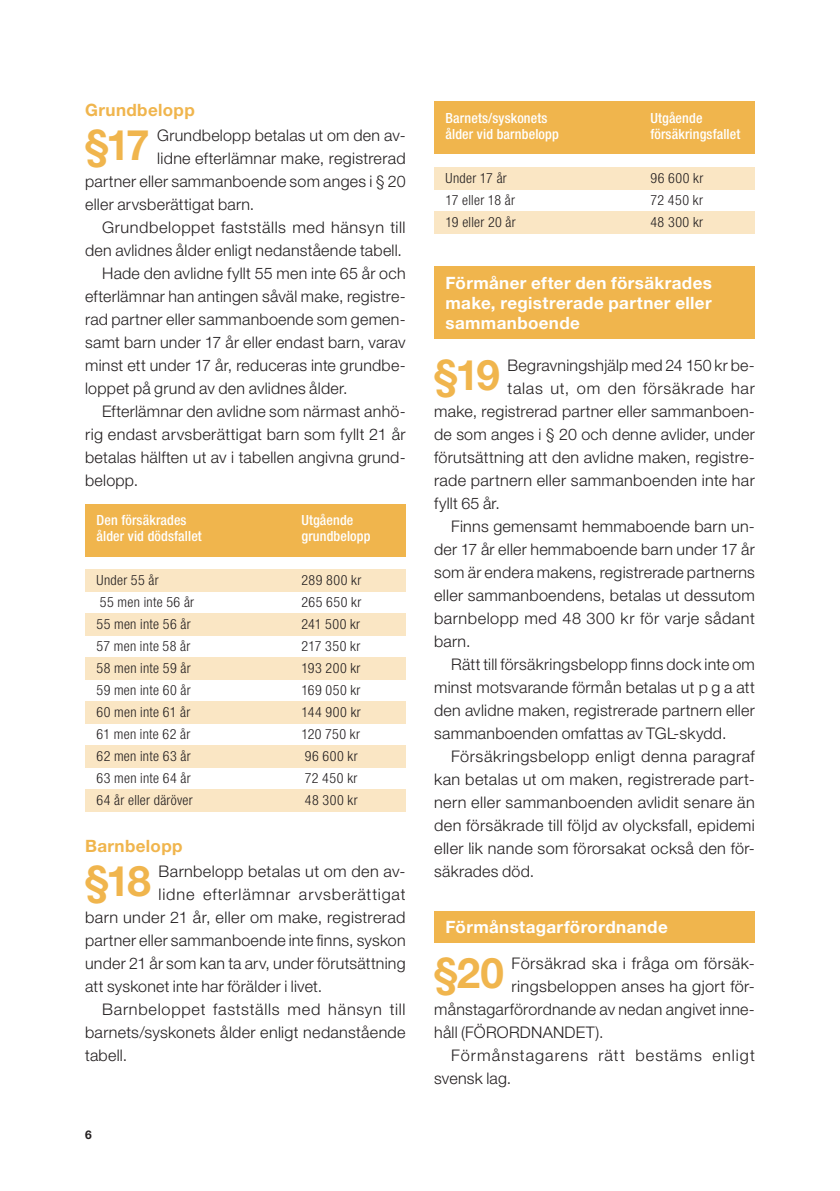
<style>
.page{position:relative;width:840px;height:1191px;background:#fff}
.page>*{position:absolute;margin:0;border:0;box-sizing:border-box;transform-origin:0 0}
.Brödtext_med_anfan{font:700 42.2px "Helvetica Neue LT Std";letter-spacing:-.055em;color:#f0b54d}
.Rubrik_på_färgplat{font:700 17px/20px "Helvetica Neue LT Std";letter-spacing:.02em;color:#fff;text-align:justify}
.Rubrik_3{font:700 17px "Helvetica Neue LT Std";letter-spacing:.02em;color:#f0b54d}
.Brödtext_med_indra{font:300 16px/23px "Helvetica Neue LT Std";letter-spacing:.02em;color:#231f20;text-align:justify}
.Brödtext_med_anfan-2{font:300 16px "Helvetica Neue LT Std";letter-spacing:.02em;color:#231f20}
.Brödtext_med_indra-2{font:300 16px/23px "Helvetica Neue LT Std";letter-spacing:.06em;color:#231f20}
.Brödtext_med_anfan-3{font:300 16px "Helvetica Neue LT Std";letter-spacing:.05em;color:#231f20}
.Brödtext_med_anfan-4{font:300 16px "Helvetica Neue LT Std";letter-spacing:.045em;color:#231f20}
.Tabelltext_med_ind{font:300 condensed 14px "Helvetica Neue LT Std";letter-spacing:.025em;color:#231f20}
.Tabellrubrik_i_spa{font:500 condensed 14px "Helvetica Neue LT Std";letter-spacing:.01em;color:#fff}
.t1{font:700 12px "Helvetica Neue LT Std";color:#231f20}
</style>
<div class="page">
<div style="left:85px;top:504px;width:320px;height:36px;background:#f0b54d"></div>
<div style="left:85px;top:520px;width:320px;height:36px;background:#f0b54d"></div>
<div style="left:85px;top:569px;width:320px;height:23px;background:#fae6c4"></div>
<div style="left:85px;top:613px;width:320px;height:23px;background:#fae6c4"></div>
<div style="left:85px;top:657px;width:320px;height:23px;background:#fae6c4"></div>
<div style="left:85px;top:701px;width:320px;height:23px;background:#fae6c4"></div>
<div style="left:85px;top:745px;width:320px;height:23px;background:#fae6c4"></div>
<div style="left:85px;top:789px;width:320px;height:23px;background:#fae6c4"></div>
<div style="left:434px;top:101px;width:320px;height:37px;background:#f0b54d"></div>
<div style="left:434px;top:117px;width:320px;height:37px;background:#f0b54d"></div>
<div style="left:434px;top:167px;width:320px;height:22px;background:#fae6c4"></div>
<div style="left:434px;top:211px;width:320px;height:22px;background:#fae6c4"></div>
<div style="left:434px;top:267px;width:320px;height:72px;background:#f0b54d"></div>
<div style="left:434px;top:911px;width:320px;height:32px;background:#f0b54d"></div>
<p class="Rubrik_3" style="left:85px;top:99px;width:111px">Grundbelopp</p>
<p class="Brödtext_med_anfan" style="left:85px;top:119px;width:66px">§17</p>
<p class="Brödtext_med_anfan-2" style="left:157px;top:126px;width:250px">Grundbelopp betalas ut om den av-</p>
<p class="Brödtext_med_anfan-2" style="left:157px;top:149px;width:250px">lidne efterlämnar make, registrerad</p>
<p class="Brödtext_med_anfan-2" style="left:85px;top:172px;width:322px">partner eller sammanboende som anges i § 20</p>
<p class="Brödtext_med_anfan-2" style="left:85px;top:195px;width:171px">eller arvsberättigat barn.</p>
<p class="Brödtext_med_indra" style="left:85px;top:215px;width:322px;text-align:right">Grundbeloppet fastställs med hänsyn till den avlidnes ålder enligt nedanstående tabell.</p>
<p class="Brödtext_med_indra" style="left:85px;top:261px;width:322px;text-indent:17px">Hade den avlidne fyllt 55 men inte 65 år och efterlämnar han antingen såväl make, registre&shy;rad partner eller sammanboende som gemen&shy;samt barn under 17 år eller endast barn, varav minst ett under 17 år, reduceras inte grundbe&shy;loppet på grund av den avlidnes ålder.</p>
<p class="Brödtext_med_indra" style="left:85px;top:399px;width:322px;text-indent:17px">Efterlämnar den avlidne som närmast anhö&shy;rig endast arvsberättigat barn som fyllt 21 år betalas hälften ut av i tabellen angivna grund&shy;belopp.</p>
<p class="Tabellrubrik_i_spa" style="left:96px;top:512px;width:92px">Den försäkrades</p>
<p class="Tabellrubrik_i_spa" style="left:301px;top:512px;width:54px">Utgående</p>
<p class="Tabellrubrik_i_spa" style="left:96px;top:528px;width:107px">ålder vid dödsfallet</p>
<p class="Tabellrubrik_i_spa" style="left:301px;top:528px;width:71px">grundbelopp</p>
<p class="Tabelltext_med_ind" style="left:96px;top:572px;width:64px">Under 55 år</p>
<p class="Tabelltext_med_ind" style="left:301px;top:572px;width:61px">289 800 kr</p>
<p class="Tabelltext_med_ind" style="left:100px;top:594px;width:96px">55 men inte 56 år</p>
<p class="Tabelltext_med_ind" style="left:301px;top:594px;width:61px">265 650 kr</p>
<p class="Tabelltext_med_ind" style="left:96px;top:616px;width:96px">55 men inte 56 år</p>
<p class="Tabelltext_med_ind" style="left:301px;top:616px;width:60px">241 500 kr</p>
<p class="Tabelltext_med_ind" style="left:96px;top:638px;width:95px">57 men inte 58 år</p>
<p class="Tabelltext_med_ind" style="left:301px;top:638px;width:60px">217 350 kr</p>
<p class="Tabelltext_med_ind" style="left:96px;top:660px;width:96px">58 men inte 59 år</p>
<p class="Tabelltext_med_ind" style="left:301px;top:660px;width:61px">193 200 kr</p>
<p class="Tabelltext_med_ind" style="left:96px;top:682px;width:96px">59 men inte 60 år</p>
<p class="Tabelltext_med_ind" style="left:301px;top:682px;width:61px">169 050 kr</p>
<p class="Tabelltext_med_ind" style="left:96px;top:704px;width:95px">60 men inte 61 år</p>
<p class="Tabelltext_med_ind" style="left:301px;top:704px;width:61px">144 900 kr</p>
<p class="Tabelltext_med_ind" style="left:96px;top:726px;width:95px">61 men inte 62 år</p>
<p class="Tabelltext_med_ind" style="left:301px;top:726px;width:60px">120 750 kr</p>
<p class="Tabelltext_med_ind" style="left:96px;top:748px;width:96px">62 men inte 63 år</p>
<p class="Tabelltext_med_ind" style="left:305px;top:748px;width:54px">96 600 kr</p>
<p class="Tabelltext_med_ind" style="left:96px;top:770px;width:96px">63 men inte 64 år</p>
<p class="Tabelltext_med_ind" style="left:305px;top:770px;width:54px">72 450 kr</p>
<p class="Tabelltext_med_ind" style="left:96px;top:792px;width:98px">64 år eller däröver</p>
<p class="Tabelltext_med_ind" style="left:305px;top:792px;width:54px">48 300 kr</p>
<p class="Rubrik_3" style="left:85px;top:835px;width:99px">Barnbelopp</p>
<p class="Brödtext_med_anfan" style="left:85px;top:855px;width:67px">§18</p>
<p class="Brödtext_med_anfan-2" style="left:158px;top:862px;width:248px">Barnbelopp betalas ut om den av-</p>
<p class="Brödtext_med_anfan-3" style="left:158px;top:885px;width:248px">lidne efterlämnar arvsberättigat</p>
<p class="Brödtext_med_anfan-2" style="left:85px;top:908px;width:322px">barn under 21 år, eller om make, registrerad</p>
<p class="Brödtext_med_anfan-2" style="left:85px;top:931px;width:322px">partner eller sammanboende inte finns, syskon</p>
<p class="Brödtext_med_anfan-2" style="left:85px;top:954px;width:322px">under 21 år som kan ta arv, under förutsättning</p>
<p class="Brödtext_med_anfan-2" style="left:85px;top:977px;width:238px">att syskonet inte har förälder i livet.</p>
<p class="Brödtext_med_indra" style="left:85px;top:997px;width:322px;text-indent:17px">Barnbeloppet fastställs med hänsyn till barnets/syskonets ålder enligt nedanstående tabell.</p>
<p class="t1" style="left:85px;top:1127px;width:8px">6</p>
<p class="Tabellrubrik_i_spa" style="left:445px;top:109px;width:103px">Barnets/syskonets</p>
<p class="Tabellrubrik_i_spa" style="left:650px;top:109px;width:54px">Utgående</p>
<p class="Tabellrubrik_i_spa" style="left:445px;top:125px;width:115px">ålder vid barnbelopp</p>
<p class="Tabellrubrik_i_spa" style="left:650px;top:125px;width:91px">försäkringsfallet</p>
<p class="Tabelltext_med_ind" style="left:445px;top:170px;width:63px">Under 17 år</p>
<p class="Tabelltext_med_ind" style="left:650px;top:170px;width:54px">96 600 kr</p>
<p class="Tabelltext_med_ind" style="left:445px;top:192px;width:71px">17 eller 18 år</p>
<p class="Tabelltext_med_ind" style="left:650px;top:192px;width:54px">72 450 kr</p>
<p class="Tabelltext_med_ind" style="left:445px;top:214px;width:72px">19 eller 20 år</p>
<p class="Tabelltext_med_ind" style="left:650px;top:214px;width:54px">48 300 kr</p>
<p class="Rubrik_på_färgplat" style="left:445px;top:273px;width:268px">Förmåner efter den försäkrades make, registrerade partner eller sammanboende</p>
<p class="Brödtext_med_anfan" style="left:434px;top:349px;width:67px">§19</p>
<p class="Brödtext_med_anfan-2" style="left:507px;top:356px;width:248px">Begravningshjälp med 24 150 kr be-</p>
<p class="Brödtext_med_anfan-4" style="left:507px;top:379px;width:248px">talas ut, om den försäkrade har</p>
<p class="Brödtext_med_anfan-2" style="left:434px;top:402px;width:322px">make, registrerad partner eller sammanboen-</p>
<p class="Brödtext_med_anfan-2" style="left:434px;top:425px;width:322px">de som anges i § 20 och denne avlider, under</p>
<p class="Brödtext_med_anfan-2" style="left:434px;top:448px;width:322px">förutsättning att den avlidne maken, registre-</p>
<p class="Brödtext_med_anfan-2" style="left:434px;top:471px;width:322px">rade partnern eller sammanboenden inte har</p>
<p class="Brödtext_med_anfan-2" style="left:434px;top:494px;width:67px">fyllt 65 år.</p>
<p class="Brödtext_med_indra" style="left:434px;top:514px;width:322px;text-indent:17px">Finns gemensamt hemmaboende barn un&shy;der 17 år eller hemmaboende barn under 17 år som är endera makens, registrerade partnerns eller sammanboendens, betalas ut dessutom barnbelopp med 48 300 kr för varje sådant barn.</p>
<p class="Brödtext_med_indra" style="left:434px;top:652px;width:322px;text-indent:17px">Rätt till försäkringsbelopp finns dock inte om minst motsvarande förmån betalas ut p g a att den avlidne maken, registrerade partnern eller sammanboenden omfattas av TGL-skydd.</p>
<p class="Brödtext_med_indra" style="left:434px;top:744px;width:322px;text-indent:17px">Försäkringsbelopp enligt denna paragraf kan betalas ut om maken, registrerade part&shy;nern eller sammanboenden avlidit senare än den försäkrade till följd av olycksfall, epidemi eller lik nande som förorsakat också den för&shy;säkrades död.</p>
<p class="Rubrik_på_färgplat" style="left:445px;top:917px;width:224px">Förmånstagarförordnande</p>
<p class="Brödtext_med_anfan" style="left:434px;top:947px;width:71px">§20</p>
<p class="Brödtext_med_anfan-2" style="left:511px;top:954px;width:244px">Försäkrad ska i fråga om försäk-</p>
<p class="Brödtext_med_anfan-2" style="left:511px;top:977px;width:244px">ringsbeloppen anses ha gjort för-</p>
<p class="Brödtext_med_anfan-2" style="left:434px;top:1000px;width:322px">månstagarförordnande av nedan angivet inne-</p>
<p class="Brödtext_med_anfan-2" style="left:434px;top:1023px;width:171px">håll (FÖRORDNANDET).</p>
<p class="Brödtext_med_indra-2" style="left:434px;top:1043px;width:322px;text-indent:17px">Förmånstagarens rätt bestäms enligt svensk lag.</p>
</div>
